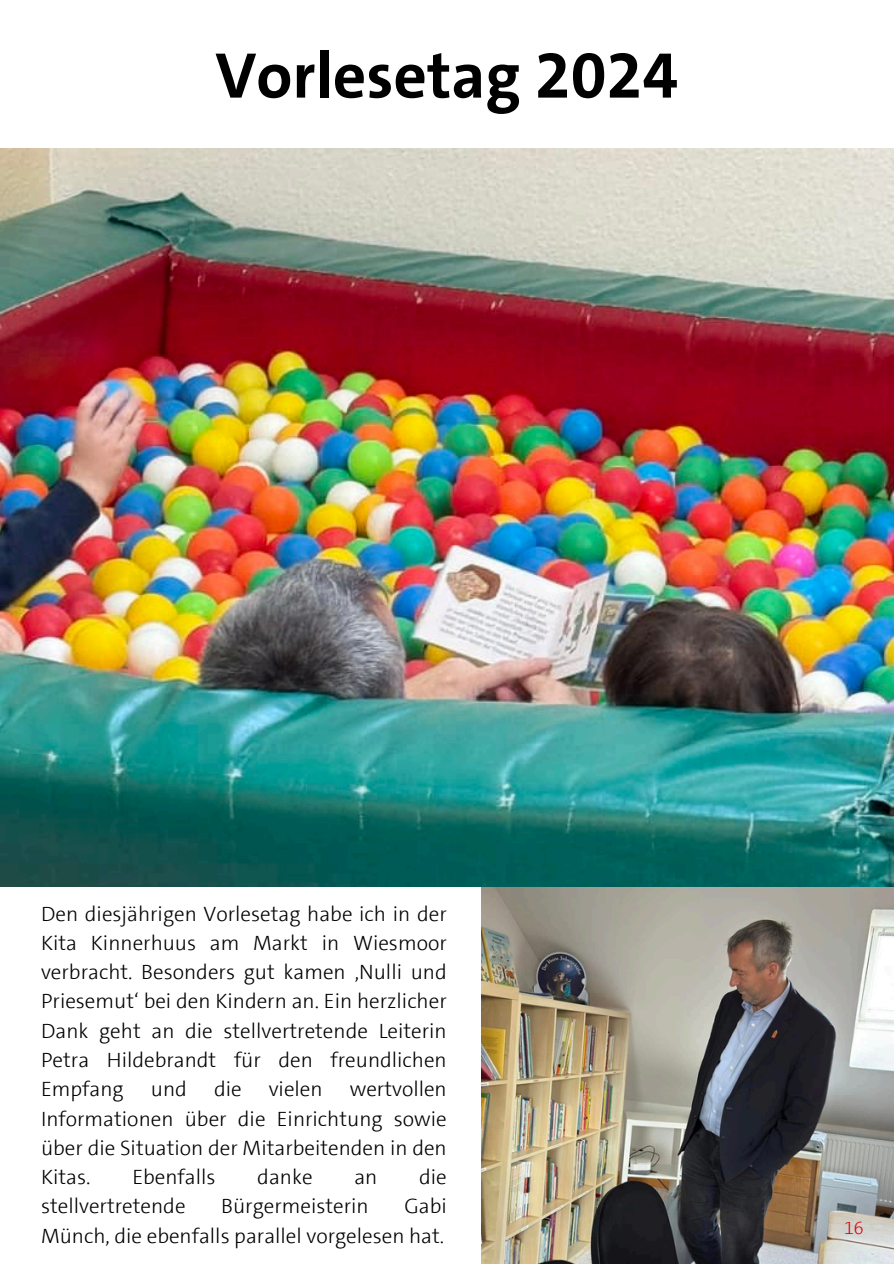
<style>
.page{position:relative;width:894px;height:1264px;background:#fff}
.page>*{position:absolute;margin:0;border:0;box-sizing:border-box;transform-origin:0 0}
.t1{font:700 65.1px "SPD The Sans";color:#000}
.t2{font:300 21px/29.2px "SPD The Sans";color:#000;text-align:justify}
.t3{font:300 18px "SPD The Sans";color:#e3000f}
</style>
<div class="page">
<img style="left:481px;top:886px;width:412px;height:377px">
<img style="left:0;top:149px;width:893px;height:737px">
<p class="t1" style="left:215px;top:34px;width:464px">Vorlesetag 2024</p>
<p class="t2" style="left:41px;top:899px;width:407px">Den diesjährigen Vorlesetag habe ich in der Kita Kinnerhuus am Markt in Wiesmoor verbracht. Besonders gut kamen ‚Nulli und Priesemut‘ bei den Kindern an. Ein herzlicher Dank geht an die stellvertretende Leiterin Petra Hildebrandt für den freundlichen Empfang</p>
<p class="t2" style="left:41px;top:1074px;width:407px;text-indent:308px">wertvollen Informationen über die Einrichtung sowie über die Situation der Mitarbeitenden in den Kitas.</p>
<p class="t2" style="left:151px;top:1074px;width:38px">und</p>
<p class="t2" style="left:214px;top:1074px;width:29px">die</p>
<p class="t2" style="left:269px;top:1074px;width:55px">vielen</p>
<p class="t2" style="left:132px;top:1162px;width:85px">Ebenfalls</p>
<p class="t2" style="left:257px;top:1162px;width:57px">danke</p>
<p class="t2" style="left:354px;top:1162px;width:25px">an</p>
<p class="t2" style="left:419px;top:1162px;width:29px">die</p>
<p class="t2" style="left:41px;top:1191px;width:146px">stellvertretende</p>
<p class="t2" style="left:221px;top:1191px;width:149px">Bürgermeisterin</p>
<p class="t2" style="left:41px;top:1191px;width:407px;text-align:right">Gabi<br>Münch, die ebenfalls parallel vorgelesen hat.</p>
<h1 class="t3" style="left:843px;top:1216px;width:21px">16</h1>
</div>
